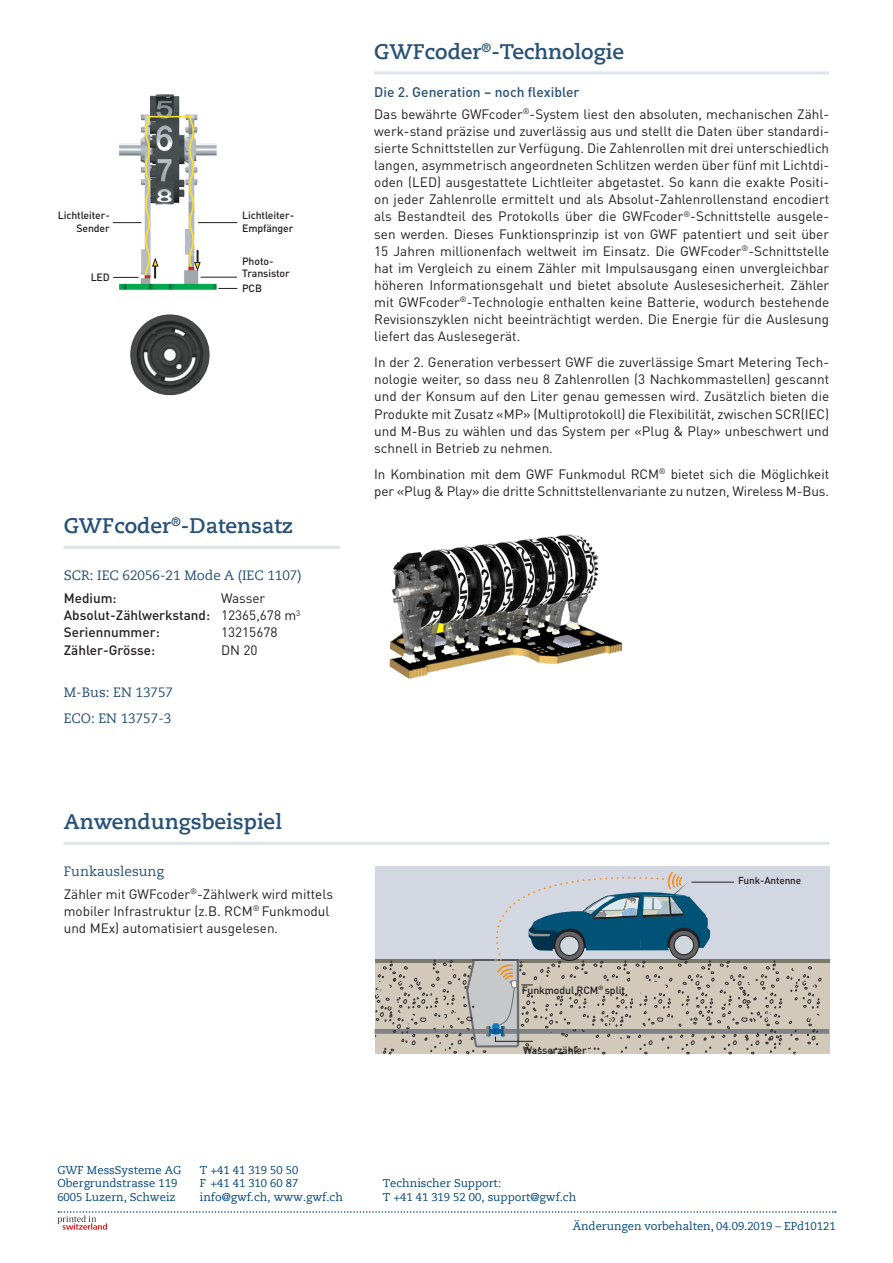
<style>
.page{position:relative;width:893px;height:1263px;background:#fff}
.page>*{position:absolute;margin:0;border:0;box-sizing:border-box;transform-origin:0 0}
.Titel_Linie-unten{font:700 21px "Caecilia Com 75";color:#275177}
.Grundtext{font:500 13.8px "DIN Pro";color:#275177}
.Grundtext-2{font:13.5px/17.1px "DIN Pro";color:#231f20;text-align:justify}
.Grundtext-3{font:500 13.5px/17.1px "DIN Pro";color:#231f20}
.Zwischentitel{font:13.5px/25.5px "Caecilia Com 55 Roman";color:#275177}
.t1{font:11.25px/13.5px "Caecilia Com 55 Roman";color:#00467e}
.Grafiken_Text{font:500 10.5px/12.6px "DIN Pro";letter-spacing:-.01em;color:#231f20;text-align:right}
.Grafiken_Text-2{font:500 10.05px "DIN Pro";letter-spacing:-.01em;color:#231f20}
.s1{font-weight:400}
</style>
<div class="page">
<svg style="left:57px;top:1211px;width:779px;height:19px"></svg>
<img style="left:130px;top:314px;width:80px;height:82px">
<hr style="left:374px;top:71px;width:455px;height:3px;background:#e1e3eb">
<img style="left:112px;top:94px;width:111px;height:196px">
<svg style="left:195px;top:250px;width:5px;height:20px"></svg>
<svg style="left:152px;top:258px;width:6px;height:20px"></svg>
<hr style="left:201px;top:277px;width:36px;height:1px;background:#231f20">
<hr style="left:198px;top:222px;width:39px;height:1px;background:#231f20">
<svg style="left:218px;top:288px;width:19px;height:1px"></svg>
<svg style="left:113px;top:222px;width:28px;height:1px"></svg>
<svg style="left:113px;top:277px;width:26px;height:1px"></svg>
<hr style="left:64px;top:546px;width:276px;height:3px;background:#e1e3eb">
<hr style="left:64px;top:842px;width:765px;height:3px;background:#e1e3eb">
<div style="left:519px;top:1029px;width:310px;height:4px;border:1px solid #808285"></div>
<svg style="left:374px;top:866px;width:448px;height:189px;background:#b8bbbc"></svg>
<img style="left:389px;top:534px;width:234px;height:145px">
<p class="Grafiken_Text" style="left:58px;top:209px;width:54px">Lichtleiter-<br>Sender</p>
<p class="Grafiken_Text" style="left:91px;top:270px;width:21px">LED</p>
<p class="Grafiken_Text" style="left:242px;top:209px;width:54px">Lichtleiter-</p>
<p class="Grafiken_Text" style="left:242px;top:221px;width:53px">Empfänger</p>
<p class="Grafiken_Text" style="left:242px;top:254px;width:33px">Photo-</p>
<p class="Grafiken_Text" style="left:242px;top:267px;width:49px">Transistor</p>
<p class="Grafiken_Text" style="left:242px;top:281px;width:21px">PCB</p>
<p class="Titel_Linie-unten" style="left:64px;top:511px;width:231px">GWFcoder<sup>®</sup>-Datensatz</p>
<p class="Zwischentitel" style="left:64px;top:563px;width:239px">SCR: IEC 62056-21 Mode A (IEC 1107)</p>
<p class="Grundtext-3" style="left:64px;top:589px;width:54px">Medium:</p>
<p class="Grundtext-3" style="left:64px;top:589px;width:238px;text-indent:157px"><span class="s1">Wasser<br></span>Absolut-Zählwerkstand: <span class="s1">12365,678 m</span><sup>3<br></sup>Seriennummer:</p>
<p class="Grundtext-2" style="left:221px;top:623px;width:58px">13215678</p>
<p class="Grundtext-3" style="left:64px;top:641px;width:93px">Zähler-Grösse:</p>
<p class="Grundtext-2" style="left:221px;top:641px;width:38px">DN 20</p>
<p class="Zwischentitel" style="left:64px;top:679px;width:111px">M-Bus: EN 13757<br>ECO: EN 13757-3</p>
<p class="Titel_Linie-unten" style="left:64px;top:807px;width:220px">Anwendungsbeispiel</p>
<p class="Zwischentitel" style="left:64px;top:858px;width:102px">Funkauslesung</p>
<p class="Grundtext-2" style="left:64px;top:885px;width:271px;text-align:left">Zähler mit GWFcoder<sup>®</sup>-Zählwerk wird mittels mobiler Infrastruktur (z.B. RCM<sup>®</sup> Funkmodul und MEx) automatisiert ausgelesen.</p>
<p class="Titel_Linie-unten" style="left:374px;top:37px;width:251px">GWFcoder<sup>®</sup>-Technologie</p>
<p class="Grundtext" style="left:374px;top:83px;width:207px">Die 2. Generation – noch flexibler</p>
<p class="Grundtext-2" style="left:374px;top:105px;width:456px">Das bewährte GWFcoder<sup>®</sup>-System liest den absoluten, mechanischen Zähl&shy;werk-stand präzise und zuverlässig aus und stellt die Daten über standardi&shy;sierte Schnittstellen zur Verfügung. Die Zahlenrollen mit drei unterschiedlich langen, asymmetrisch angeordneten Schlitzen werden über fünf mit Lichtdi&shy;oden (LED) ausgestattete Lichtleiter abgetastet. So kann die exakte Positi&shy;on jeder Zahlenrolle ermittelt und als Absolut-Zahlenrollenstand encodiert als Bestandteil des Protokolls über die GWFcoder<sup>®</sup>-Schnittstelle ausgele&shy;sen werden. Dieses Funktionsprinzip ist von GWF patentiert und seit über 15 Jahren millionenfach weltweit im Einsatz. Die GWFcoder<sup>®</sup>-Schnittstelle hat im Vergleich zu einem Zähler mit Impulsausgang einen unvergleichbar höheren Informationsgehalt und bietet absolute Auslesesicherheit. Zähler mit GWFcoder<sup>®</sup>-Technologie enthalten keine Batterie, wodurch bestehende Revisionszyklen nicht beeinträchtigt werden. Die Energie für die Auslesung liefert das Auslesegerät.</p>
<p class="Grundtext-2" style="left:374px;top:353px;width:457px">In der 2. Generation verbessert GWF die zuverlässige Smart Metering Tech&shy;nologie weiter, so dass neu 8 Zahlenrollen (3 Nachkommastellen) gescannt und der Konsum auf den Liter genau gemessen wird. Zusätzlich bieten die Produkte mit Zusatz «MP» (Multiprotokoll) die Flexibilität, zwischen SCR(IEC) und M-Bus zu wählen und das System per «Plug &amp; Play» unbeschwert und schnell in Betrieb zu nehmen.</p>
<p class="Grundtext-2" style="left:374px;top:465px;width:457px">In Kombination mit dem GWF Funkmodul RCM<sup>®</sup> bietet sich die Möglichkeit per «Plug &amp; Play» die dritte Schnittstellenvariante zu nutzen, Wireless M-Bus.</p>
<p class="Grafiken_Text" style="left:522px;top:983px;width:105px">Funkmodul RCM<sup>®</sup> split</p>
<p class="Grafiken_Text" style="left:523px;top:1043px;width:65px">Wasserzähler</p>
<p class="Grafiken_Text-2" style="left:738px;top:873px;width:65px">Funk-Antenne</p>
<p class="t1" style="left:57px;top:1163px;width:125px">GWF MessSysteme AG<br>Obergrundstrasse 119<br>6005 Luzern, Schweiz</p>
<p class="t1" style="left:200px;top:1163px;width:144px">T +41 41 319 50 50<br>F +41 41 310 60 87 info@gwf.ch, www.gwf.ch</p>
<p class="t1" style="left:383px;top:1176px;width:195px">Technischer Support:<br>T +41 41 319 52 00, support@gwf.ch</p>
<p class="t1" style="left:573px;top:1219px;width:264px">Änderungen vorbehalten, 04.09.2019 – EPd10121</p>
</div>
